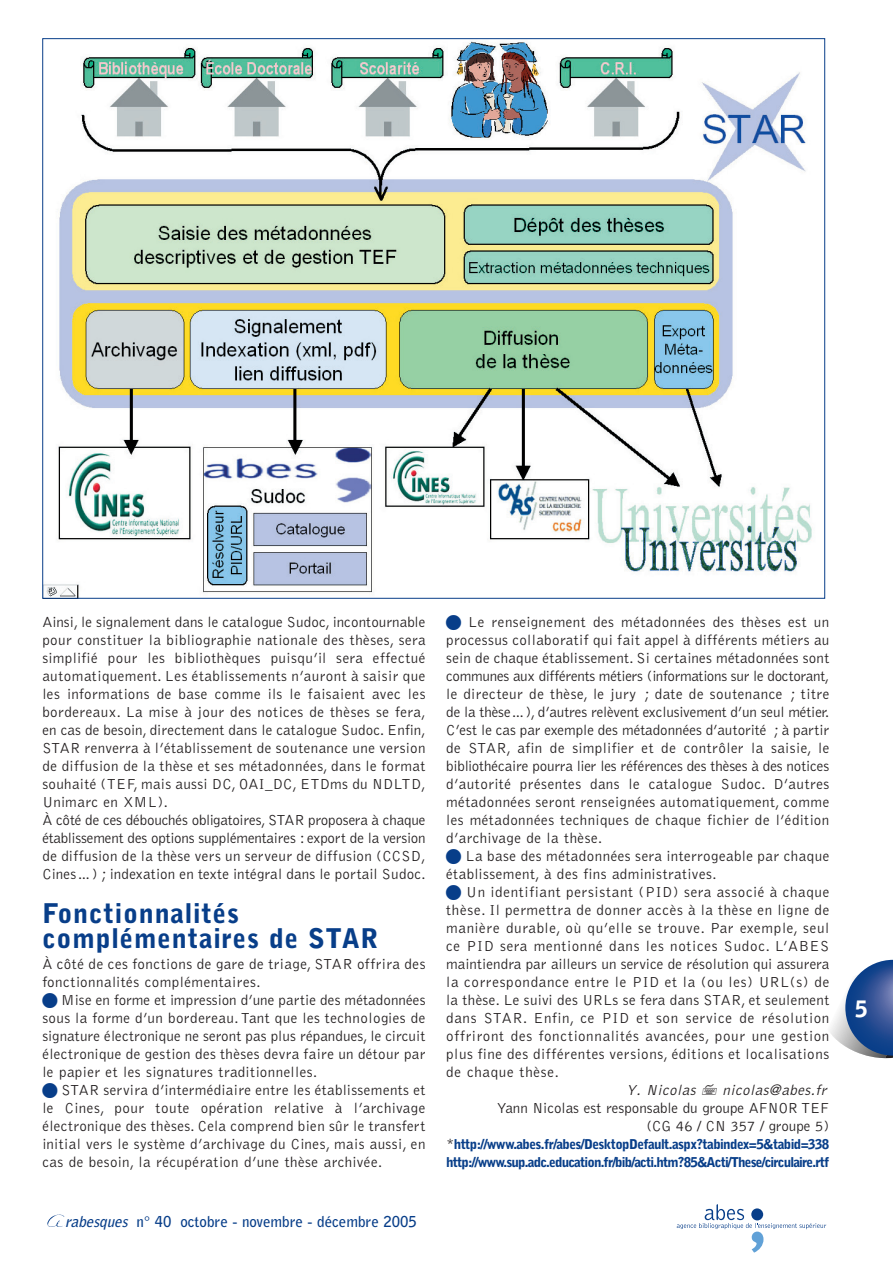
<style>
.page{position:relative;width:893px;height:1263px;background:#fff}
.page>*{position:absolute;margin:0;border:0;box-sizing:border-box;transform-origin:0 0}
.t1{font:900 27px/25.5px "Bell Gothic";letter-spacing:.03em;color:#083e89}
.t2{font:900 22.5px "Bell Gothic";color:#fff}
.t3{font:300 15px/18px "Bell Gothic";letter-spacing:.025em;color:#231f20;text-align:justify}
.t4{font:300 15px/18px "Bell Gothic";color:#231f20;text-align:right}
.t5{font:700 15px "Bell Gothic";color:#083e89}
.t6{font:italic 300 15px "Bell Gothic";color:#231f20}
.t7{font:900 13.5px/18px "Bell Gothic";letter-spacing:-.065em;color:#083e89}
.s1{font-style:italic}
.s2{font-weight:300;font-size:15px;color:#231f20}
</style>
<div class="page">
<svg style="left:830px;top:960px;width:62px;height:99px"></svg>
<svg style="left:47px;top:1214px;width:18px;height:13px"></svg>
<svg style="left:676px;top:1204px;width:150px;height:49px"></svg>
<img style="left:44px;top:41px;width:768px;height:556px">
<p class="t3" style="left:42px;top:614px;width:385px;text-align:left">Ainsi, le signalement dans le catalogue Sudoc, incontournable pour constituer la bibliographie nationale des thèses, sera simplifié pour les bibliothèques puisqu’il sera effectué automatiquement. Les établissements n’auront à saisir que les informations de base comme ils le faisaient avec les bordereaux. La mise à jour des notices de thèses se fera, en cas de besoin, directement dans le catalogue Sudoc. Enfin, STAR renverra à l’établissement de soutenance une version de diffusion de la thèse et ses métadonnées, dans le format souhaité (TEF, mais aussi DC, OAI_DC, ETDms du NDLTD, Unimarc en XML).<br>À côté de ces débouchés obligatoires, STAR proposera à chaque établissement des options supplémentaires : export de la version de diffusion de la thèse vers un serveur de diffusion (CCSD, Cines…) ; indexation en texte intégral dans le portail Sudoc.</p>
<h1 class="t1" style="left:42px;top:902px;width:338px">Fonctionnalités complémentaires de STAR</h1>
<p class="t3" style="left:42px;top:956px;width:384px">À côté de ces fonctions de gare de triage, STAR offrira des fonctionnalités complémentaires.</p>
<p class="t3" style="left:42px;top:992px;width:384px;text-indent:19px">Mise en forme et impression d’une partie des métadonnées sous la forme d’un bordereau. Tant que les technologies de signature électronique ne seront pas plus répandues, le circuit électronique de gestion des thèses devra faire un détour par le papier et les signatures traditionnelles.</p>
<p class="t3" style="left:42px;top:1082px;width:385px;text-indent:19px">STAR servira d’intermédiaire entre les établissements et le Cines, pour toute opération relative à l’archivage électronique des thèses. Cela comprend bien sûr le transfert initial vers le système d’archivage du Cines, mais aussi, en cas de besoin, la récupération d’une thèse archivée.</p>
<p class="t5" style="left:65px;top:1216px;width:353px"><span class="s1">rabesques</span> n° 40 octobre - novembre - décembre 2005</p>
<p class="t3" style="left:446px;top:614px;width:385px;text-indent:22px">Le renseignement des métadonnées des thèses est un processus collaboratif qui fait appel à différents métiers au sein de chaque établissement. Si certaines métadonnées sont communes aux différents métiers (informations sur le doctorant, le directeur de thèse, le jury ; date de soutenance ; titre de la thèse…), d’autres relèvent exclusivement d’un seul métier.<br>C’est le cas par exemple des métadonnées d’autorité ; à partir de STAR, afin de simplifier et de contrôler la saisie, le bibliothécaire pourra lier les références des thèses à des notices d’autorité présentes dans le catalogue Sudoc. D’autres métadonnées seront renseignées automatiquement, comme les métadonnées techniques de chaque fichier de l’édition d’archivage de la thèse.</p>
<p class="t3" style="left:446px;top:848px;width:384px;text-indent:19px">La base des métadonnées sera interrogeable par chaque établissement, à des fins administratives.</p>
<p class="t3" style="left:446px;top:884px;width:385px;text-indent:20px">Un identifiant persistant (PID) sera associé à chaque thèse. Il permettra de donner accès à la thèse en ligne de manière durable, où qu’elle se trouve. Par exemple, seul ce PID sera mentionné dans les notices Sudoc. L’ABES maintiendra par ailleurs un service de résolution qui assurera la correspondance entre le PID et la (ou les) URL(s) de la thèse. Le suivi des URLs se fera dans STAR, et seulement dans STAR. Enfin, ce PID et son service de résolution offriront des fonctionnalités avancées, pour une gestion plus fine des différentes versions, éditions et localisations de chaque thèse.</p>
<p class="t6" style="left:626px;top:1084px;width:74px">Y. Nicolas</p>
<p class="t6" style="left:722px;top:1084px;width:108px">nicolas@abes.fr</p>
<p class="t4" style="left:497px;top:1100px;width:334px">Yann Nicolas est responsable du groupe AFNOR TEF (CG 46 / CN 357 / groupe 5)</p>
<p class="t7" style="left:446px;top:1136px;width:385px"><span class="s2">*</span>http://www.abes.fr/abes/DesktopDefault.aspx?tabindex=5&amp;tabid=338 http://www.sup.adc.education.fr/bib/acti.htm?85&amp;Acti/These/circulaire.rtf</p>
<h2 class="t2" style="left:855px;top:1001px;width:14px">5</h2>
</div>
